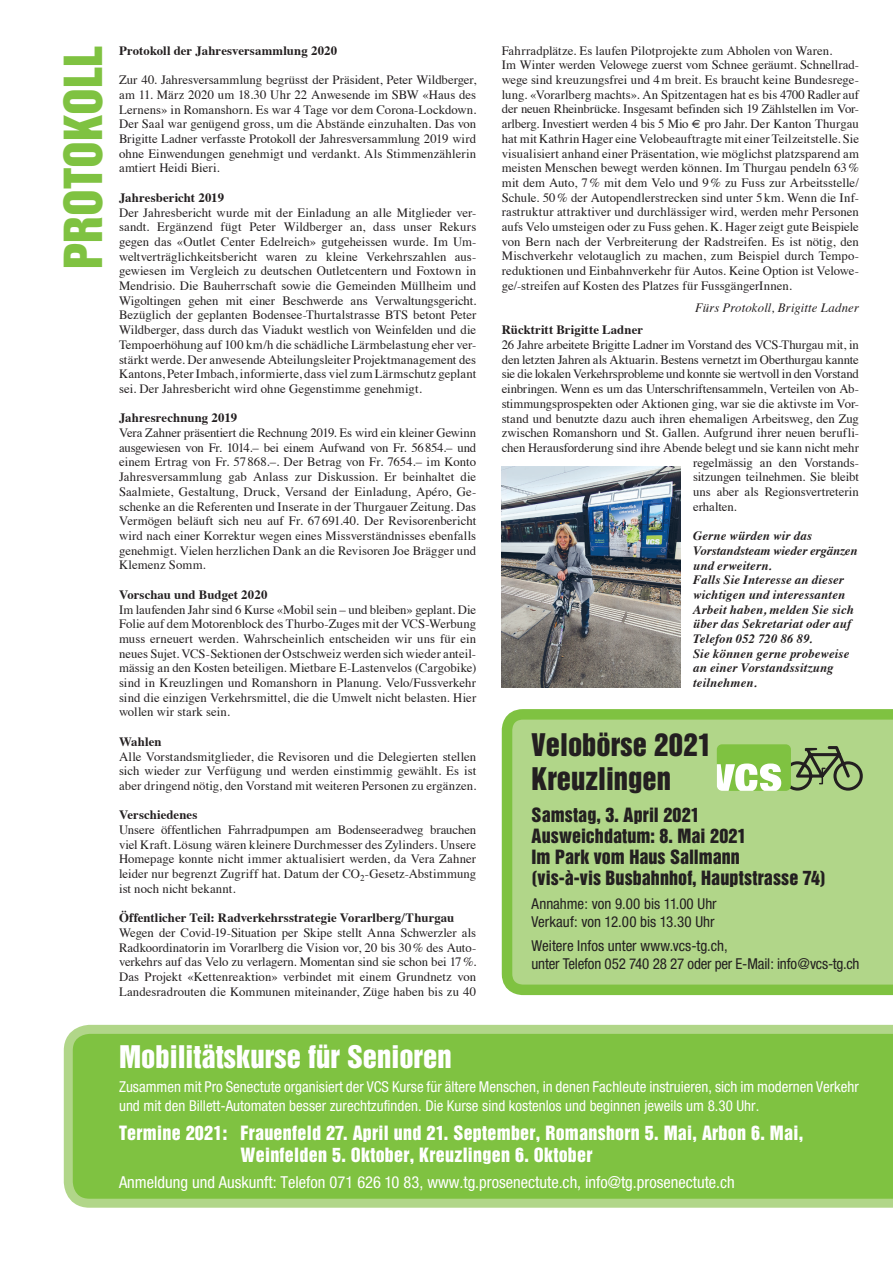
<style>
.page{position:relative;width:893px;height:1263px;background:#fff}
.page>*{position:absolute;margin:0;border:0;box-sizing:border-box;transform-origin:0 0}
.t1{font:48px "Helvetica Inserat";color:#7fc241}
.t2{font:28.5px "Helvetica Inserat";color:#fff}
.t3{font:28.5px/34.2px "Helvetica Inserat";color:#231f20}
.t4{font:18px/22.5px "Helvetica Inserat";letter-spacing:.015em;color:#fff}
.t5{font:18px/21px "Helvetica Inserat";letter-spacing:.005em;color:#231f20}
.t6{font:condensed 16.5px "Helvetica Neue";color:#fff}
.t7{font:condensed 15px/19.5px "Helvetica Neue";color:#fff}
.t8{font:condensed 15px/18px "Helvetica Neue";letter-spacing:-.005em;color:#231f20}
.t9{font:12.75px/14.7px "Times";color:#231f20;text-align:justify}
.t10{font:italic 700 12.75px/14.7px "Times";letter-spacing:.015em;color:#231f20}
.t11{font:700 12.75px "Times";letter-spacing:.005em;color:#231f20}
.t12{font:12.75px "Times";letter-spacing:-.02em;color:#231f20}
.t13{font:italic 12.75px "Times";letter-spacing:.01em;color:#231f20}
</style>
<div class="page">
<svg style="left:64px;top:1025px;width:829px;height:183px;background:#84c449"></svg>
<svg style="left:502px;top:709px;width:391px;height:286px;background:#abd481"></svg>
<svg style="left:717px;top:744px;width:146px;height:47px;background:#9abc76"></svg>
<img style="left:502px;top:466px;width:178px;height:221px">
<h1 class="t1" style="left:55px;top:269px;width:226px;rotate:-90deg">PROTOKOLL</h1>
<p class="t11" style="left:119px;top:38px;width:220px">Protokoll der Jahresversammlung 2020</p>
<p class="t9" style="left:119px;top:71px;width:359px">Zur 40. Jahresversammlung begrüsst der Präsident, Peter Wildberger, am 11. März 2020 um 18.30 Uhr 22 Anwesende im SBW «Haus des Lernens» in Romanshorn. Es war 4 Tage vor dem Corona-Lockdown.<br>Der Saal war genügend gross, um die Abstände einzuhalten. Das von Brigitte Ladner verfasste Protokoll der Jahresversammlung 2019 wird ohne Einwendungen genehmigt und verdankt. Als Stimmenzählerin amtiert Heidi Bieri.</p>
<p class="t11" style="left:119px;top:185px;width:107px">Jahresbericht 2019</p>
<p class="t9" style="left:119px;top:204px;width:359px">Der Jahresbericht wurde mit der Einladung an alle Mitglieder ver&shy;sandt. Ergänzend fügt Peter Wildberger an, dass unser Rekurs gegen das «Outlet Center Edelreich» gutgeheissen wurde. Im Um&shy;weltverträglichkeitsbericht waren zu kleine Verkehrszahlen aus&shy;gewiesen im Vergleich zu deutschen Outletcentern und Foxtown in Mendrisio. Die Bauherrschaft sowie die Gemeinden Müllheim und Wigoltingen gehen mit einer Beschwerde ans Verwaltungsgericht.<br>Bezüglich der geplanten Bodensee-Thurtalstrasse BTS betont Peter Wildberger, dass durch das Viadukt westlich von Weinfelden und die Tempoerhöhung auf 100 km/h die schädliche Lärmbelastung eher ver&shy;stärkt werde. Der anwesende Abteilungsleiter Projektmanagement des Kantons, Peter Imbach, informierte, dass viel zum Lärmschutz geplant sei. Der Jahresbericht wird ohne Gegenstimme genehmigt.</p>
<p class="t11" style="left:119px;top:406px;width:120px">Jahresrechnung 2019</p>
<p class="t9" style="left:119px;top:424px;width:359px">Vera Zahner präsentiert die Rechnung 2019. Es wird ein kleiner Gewinn ausgewiesen von Fr. 1014.– bei einem Aufwand von Fr. 56854.– und einem Ertrag von Fr. 57868.–. Der Betrag von Fr. 7654.– im Konto Jahresversammlung gab Anlass zur Diskussion. Er beinhaltet die Saalmiete, Gestaltung, Druck, Versand der Einladung, Apéro, Ge&shy;schenke an die Referenten und Inserate in der Thurgauer Zeitung. Das Vermögen beläuft sich neu auf Fr. 67691.40. Der Revisorenbericht wird nach einer Korrektur wegen eines Missverständnisses ebenfalls genehmigt. Vielen herzlichen Dank an die Revisoren Joe Brägger und Klemenz Somm.</p>
<p class="t11" style="left:119px;top:582px;width:150px">Vorschau und Budget 2020</p>
<p class="t9" style="left:119px;top:601px;width:359px">Im laufenden Jahr sind 6 Kurse «Mobil sein – und bleiben» geplant. Die Folie auf dem Motorenblock des Thurbo-Zuges mit der VCS-Werbung muss erneuert werden. Wahrscheinlich entscheiden wir uns für ein neues Sujet. VCS-Sektionen der Ostschweiz werden sich wieder anteil&shy;mässig an den Kosten beteiligen. Mietbare E-Lastenvelos (Cargobike) sind in Kreuzlingen und Romanshorn in Planung. Velo/Fussverkehr sind die einzigen Verkehrsmittel, die die Umwelt nicht belasten. Hier wollen wir stark sein.</p>
<p class="t11" style="left:119px;top:729px;width:44px">Wahlen</p>
<p class="t9" style="left:119px;top:748px;width:359px">Alle Vorstandsmitglieder, die Revisoren und die Delegierten stellen sich wieder zur Verfügung und werden einstimmig gewählt. Es ist aber dringend nötig, den Vorstand mit weiteren Personen zu ergänzen.</p>
<p class="t11" style="left:119px;top:803px;width:80px">Verschiedenes</p>
<p class="t9" style="left:119px;top:821px;width:359px">Unsere öffentlichen Fahrradpumpen am Bodenseeradweg brauchen viel Kraft. Lösung wären kleinere Durchmesser des Zylinders. Unsere Homepage konnte nicht immer aktualisiert werden, da Vera Zahner leider nur begrenzt Zugriff hat. Datum der CO<sub>2</sub>-Gesetz-Abstimmung ist noch nicht bekannt.</p>
<p class="t11" style="left:119px;top:906px;width:337px">Öffentlicher Teil: Radverkehrsstrategie Vorarlberg/Thurgau</p>
<p class="t9" style="left:119px;top:924px;width:359px">Wegen der Covid-19-Situation per Skipe stellt Anna Schwerzler als Radkoordinatorin im Vorarlberg die Vision vor, 20 bis 30% des Auto&shy;verkehrs auf das Velo zu verlagern. Momentan sind sie schon bei 17%.<br>Das Projekt «Kettenreaktion» verbindet mit einem Grundnetz von Landesradrouten die Kommunen miteinander, Züge haben bis zu 40</p>
<p class="t9" style="left:502px;top:42px;width:359px;text-align:left">Fahrradplätze. Es laufen Pilotprojekte zum Abholen von Waren.<br>Im Winter werden Velowege zuerst vom Schnee geräumt. Schnellrad&shy;wege sind kreuzungsfrei und 4m breit. Es braucht keine Bundesrege&shy;lung. «Vorarlberg machts». An Spitzentagen hat es bis 4700 Radler auf der neuen Rheinbrücke. Insgesamt befinden sich 19 Zählstellen im Vor&shy;arlberg. Investiert werden 4 bis 5 Mio € pro Jahr. Der Kanton Thurgau hat mit Kathrin Hager eine Velobeauftragte mit einer Teilzeitstelle. Sie visualisiert anhand einer Präsentation, wie möglichst platzsparend am meisten Menschen bewegt werden können. Im Thurgau pendeln 63% mit dem Auto, 7% mit dem Velo und 9% zu Fuss zur Arbeitsstelle/ Schule. 50% der Autopendlerstrecken sind unter 5 km. Wenn die Inf&shy;rastruktur attraktiver und durchlässiger wird, werden mehr Personen aufs Velo umsteigen oder zu Fuss gehen. K. Hager zeigt gute Beispiele von Bern nach der Verbreiterung der Radstreifen. Es ist nötig, den Mischverkehr velotauglich zu machen, zum Beispiel durch Tempo&shy;reduktionen und Einbahnverkehr für Autos. Keine Option ist Velowe&shy;ge/-streifen auf Kosten des Platzes für FussgängerInnen.</p>
<p class="t13" style="left:695px;top:297px;width:165px">Fürs Protokoll, Brigitte Ladner</p>
<p class="t11" style="left:502px;top:318px;width:143px">Rücktritt Brigitte Ladner</p>
<p class="t9" style="left:502px;top:336px;width:359px">26 Jahre arbeitete Brigitte Ladner im Vorstand des VCS-Thurgau mit, in</p>
<p class="t9" style="left:502px;top:351px;width:359px">den letzten Jahren als Aktuarin. Bestens vernetzt im Oberthurgau kannte</p>
<p class="t12" style="left:502px;top:362px;width:359px">sie die lokalen Verkehrsprobleme und konnte sie wertvoll in den Vorstand</p>
<p class="t9" style="left:502px;top:380px;width:359px">einbringen. Wenn es um das Unterschriftensammeln, Verteilen von Ab-</p>
<p class="t9" style="left:502px;top:395px;width:359px">stimmungsprospekten oder Aktionen ging, war sie die aktivste im Vor-</p>
<p class="t9" style="left:502px;top:410px;width:359px">stand und benutzte dazu auch ihren ehemaligen Arbeitsweg, den Zug</p>
<p class="t9" style="left:502px;top:424px;width:359px">zwischen Romanshorn und St. Gallen. Aufgrund ihrer neuen berufli-</p>
<p class="t9" style="left:502px;top:439px;width:359px">chen Herausforderung sind ihre Abende belegt und sie kann nicht mehr</p>
<p class="t9" style="left:693px;top:454px;width:167px">regelmässig an den Vorstands-</p>
<p class="t9" style="left:693px;top:469px;width:167px">sitzungen teilnehmen. Sie bleibt</p>
<p class="t9" style="left:693px;top:483px;width:167px">uns aber als Regionsvertreterin</p>
<p class="t9" style="left:693px;top:498px;width:45px">erhalten.</p>
<p class="t10" style="left:693px;top:527px;width:166px">Gerne würden wir das<br>Vorstandsteam wieder ergänzen und erweitern.<br>Falls Sie Interesse an dieser wichtigen und interessanten<br>Arbeit haben, melden Sie sich über das Sekretariat oder auf<br>Telefon 052 720 86 89.<br>Sie können gerne probeweise an einer Vorstandssitzung teilnehmen.</p>
<h2 class="t3" style="left:532px;top:728px;width:182px">Velobörse 2021<br>Kreuzlingen</h2>
<h3 class="t5" style="left:532px;top:804px;width:296px">Samstag, 3. April 2021<br>Ausweichdatum: 8. Mai 2021<br>Im Park vom Haus Sallmann<br>(vis-à-vis Busbahnhof, Hauptstrasse 74)</h3>
<p class="t8" style="left:532px;top:894px;width:187px">Annahme: von 9.00 bis 11.00 Uhr<br>Verkauf: von 12.00 bis 13.30 Uhr</p>
<p class="t8" style="left:532px;top:936px;width:329px">Weitere Infos unter www.vcs-tg.ch,<br>unter Telefon 052 740 28 27 oder per E-Mail: info@vcs-tg.ch</p>
<h2 class="t2" style="left:119px;top:1039px;width:334px">Mobilitätskurse für Senioren</h2>
<p class="t7" style="left:119px;top:1076px;width:741px">Zusammen mit Pro Senectute organisiert der VCS Kurse für ältere Menschen, in denen Fachleute instruieren, sich im modernen Verkehr und mit den Billett-Automaten besser zurechtzufinden. Die Kurse sind kostenlos und beginnen jeweils um 8.30 Uhr.</p>
<h3 class="t4" style="left:241px;top:1121px;width:564px;text-indent:-121px">Termine 2021: Frauenfeld 27. April und 21. September, Romanshorn 5. Mai, Arbon 6. Mai,<br>Weinfelden 5. Oktober, Kreuzlingen 6. Oktober</h3>
<p class="t6" style="left:119px;top:1172px;width:617px">Anmeldung und Auskunft: Telefon 071 626 10 83, www.tg.prosenectute.ch, info@tg.prosenectute.ch</p>
</div>
